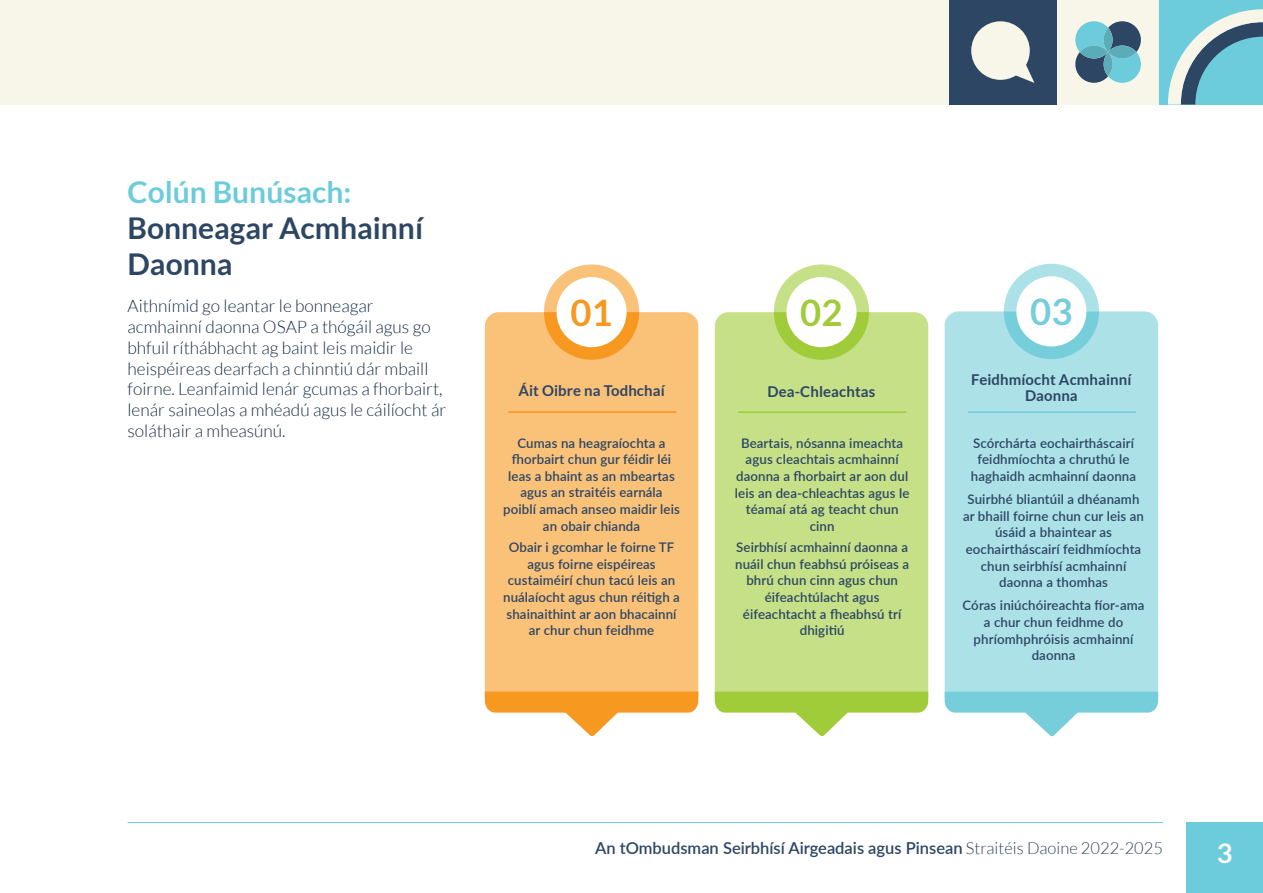
<style>
.page{position:relative;width:1263px;height:893px;background:#fff}
.page>*{position:absolute;margin:0;border:0;box-sizing:border-box;transform-origin:0 0}
.t1{font:700 36.45px "Lato";color:#f79821}
.t2{font:700 36.45px "Lato";color:#a1cc3a}
.t3{font:700 36.45px "Lato";color:#75ced9}
.t4{font:700 30px/36px "Lato";color:#2d4663}
.t5{font:700 27px "Lato";color:#fff}
.t6{font:300 17.25px/20.7px "Lato";color:#172d46}
.t7{font:600 16.5px "Lato";color:#2d4663}
.t8{font:700 15px/16.6px "Lato";letter-spacing:.01em;color:#2d4663;text-align:center}
.t9{font:600 13.35px/16.6px "Lato";letter-spacing:.01em;color:#2d4663;text-align:center}
.s1{color:#6cccdc}
.s2{font-weight:300}
</style>
<div class="page">
<div style="left:485px;top:312px;width:213px;height:397px;background:#fac179;border-radius:14px"></div>
<svg style="left:485px;top:692px;width:213px;height:44px"></svg>
<svg style="left:544px;top:264px;width:95px;height:96px"></svg>
<div style="left:556px;top:277px;width:71px;height:70px;background:#fff;border-radius:50%"></div>
<div style="left:715px;top:312px;width:213px;height:397px;background:#c6e088;border-radius:14px"></div>
<svg style="left:715px;top:692px;width:213px;height:44px"></svg>
<svg style="left:774px;top:264px;width:95px;height:96px"></svg>
<div style="left:786px;top:277px;width:70px;height:70px;background:#fff;border-radius:50%"></div>
<div style="left:945px;top:311px;width:213px;height:398px;background:#ace1e8;border-radius:14px"></div>
<svg style="left:945px;top:692px;width:213px;height:44px"></svg>
<svg style="left:1004px;top:264px;width:95px;height:95px"></svg>
<div style="left:1016px;top:276px;width:70px;height:70px;background:#fff;border-radius:50%"></div>
<hr style="left:508px;top:411px;width:168px;height:2px;background:#f79923">
<hr style="left:738px;top:411px;width:168px;height:2px;background:#a1cc3a">
<hr style="left:968px;top:411px;width:168px;height:2px;background:#75cdd9">
<div style="left:0;top:0;width:953px;height:105px;background:#f7f6e8"></div>
<div style="left:949px;top:0;width:108px;height:105px;background:#2d4663"></div>
<svg style="left:971px;top:21px;width:63px;height:62px"></svg>
<div style="left:1057px;top:0;width:102px;height:105px;background:#f7f6e8"></div>
<svg style="left:1075px;top:21px;width:66px;height:62px;background:#689dad"></svg>
<div style="left:1108px;top:46px;width:28px;height:13px;background:#5aacb9;border-radius:50%"></div>
<svg style="left:1103px;top:52px;width:9px;height:24px"></svg>
<div style="left:1159px;top:0;width:104px;height:105px;background:#6cccdc"></div>
<svg style="left:1168px;top:9px;width:95px;height:96px"></svg>
<hr style="left:128px;top:822px;width:1035px;height:1px;background:#6cccdc">
<div style="left:1186px;top:822px;width:77px;height:71px;background:#6cccdc"></div>
<p class="t4" style="left:128px;top:173px;width:297px"><span class="s1">Colún Bunúsach:<br></span>Bonneagar Acmhainní<br>Daonna</p>
<p class="t6" style="left:128px;top:296px;width:320px">Aithnímid go leantar le bonneagar acmhainní daonna OSAP a thógáil agus go bhfuil ríthábhacht ag baint leis maidir le heispéireas dearfach a chinntiú dár mbaill foirne. Leanfaimid lenár gcumas a fhorbairt, lenár saineolas a mhéadú agus le cáilíocht ár soláthair a mheasúnú.</p>
<p class="t1" style="left:570px;top:292px;width:44px">01</p>
<p class="t2" style="left:800px;top:292px;width:44px">02</p>
<p class="t3" style="left:1030px;top:291px;width:44px">03</p>
<p class="t8" style="left:971px;top:371px;width:162px">Feidhmíocht Acmhainní<br>Daonna</p>
<p class="t8" style="left:518px;top:382px;width:148px">Áit Oibre na Todhchaí</p>
<p class="t8" style="left:767px;top:383px;width:109px">Dea-Chleachtas</p>
<p class="t9" style="left:503px;top:434px;width:178px">Cumas na heagraíochta a fhorbairt chun gur féidir léi leas a bhaint as an mbeartas agus an straitéis earnála poiblí amach anseo maidir leis an obair chianda</p>
<p class="t9" style="left:503px;top:538px;width:178px">Obair i gcomhar le foirne TF agus foirne eispéireas custaiméirí chun tacú leis an nuálaíocht agus chun réitigh a shainaithint ar aon bhacainní ar chur chun feidhme</p>
<p class="t9" style="left:735px;top:434px;width:176px">Beartais, nósanna imeachta agus cleachtais acmhainní daonna a fhorbairt ar aon dul leis an dea-chleachtas agus le téamaí atá ag teacht chun cinn</p>
<p class="t9" style="left:735px;top:538px;width:176px">Seirbhísí acmhainní daonna a nuáil chun feabhsú próiseas a bhrú chun cinn agus chun éifeachtúlacht agus éifeachtacht a fheabhsú trí dhigitiú</p>
<p class="t9" style="left:971px;top:434px;width:167px">Scórchárta eochairtháscairí feidhmíochta a chruthú le haghaidh acmhainní daonna</p>
<p class="t9" style="left:963px;top:490px;width:182px">Suirbhé bliantúil a dhéanamh ar bhaill foirne chun cur leis an úsáid a bhaintear as eochairtháscairí feidhmíochta chun seirbhísí acmhainní daonna a thomhas</p>
<p class="t9" style="left:962px;top:597px;width:183px">Córas iniúchóireachta fíor-ama a chur chun feidhme do phríomhphróisis acmhainní daonna</p>
<p class="t7" style="left:595px;top:836px;width:569px">An tOmbudsman Seirbhísí Airgeadais agus Pinsean <span class="s2">Straitéis Daoine 2022-2025</span></p>
<h3 class="t5" style="left:1217px;top:837px;width:17px">3</h3>
</div>
